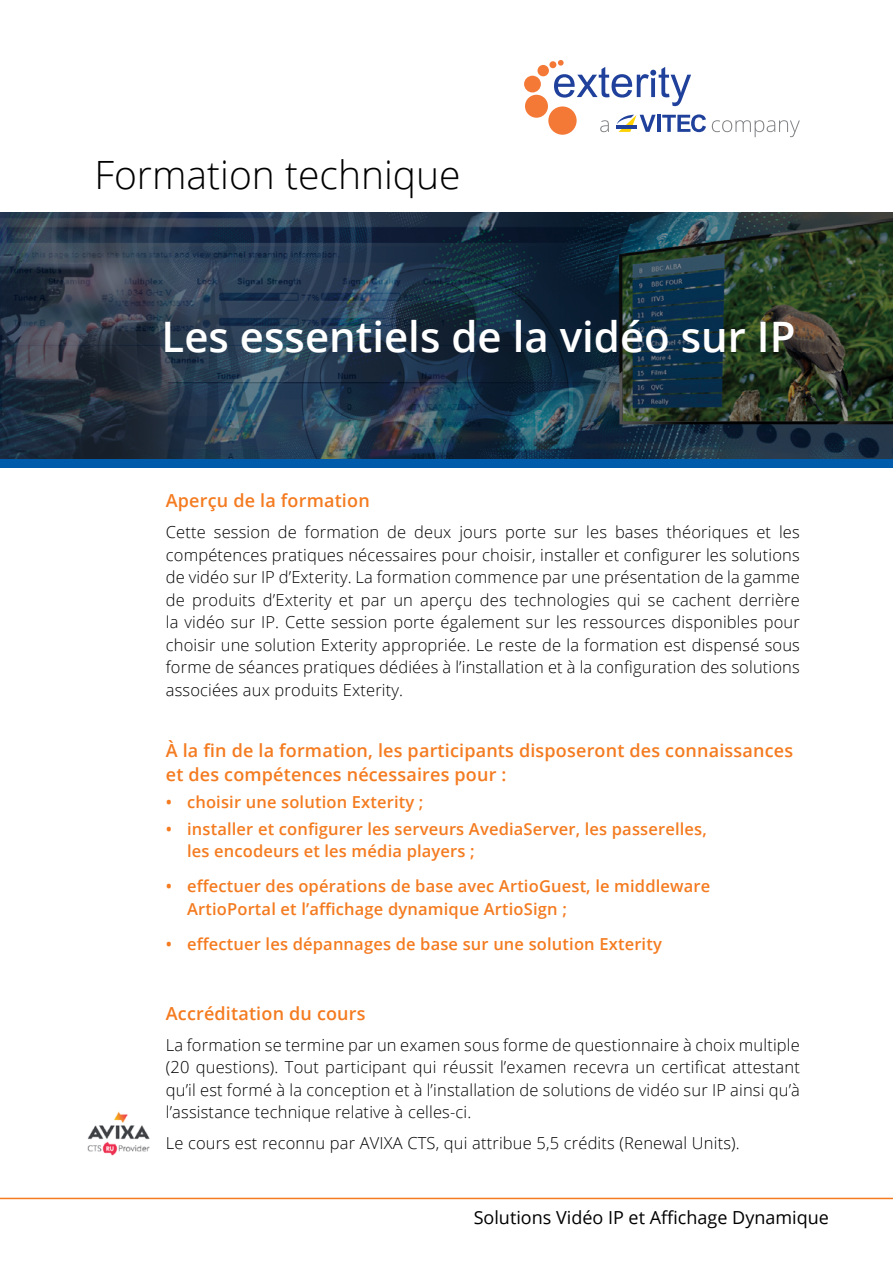
<style>
.page{position:relative;width:893px;height:1263px;background:#fff}
.page>*{position:absolute;margin:0;border:0;box-sizing:border-box;transform-origin:0 0}
.t1{font:600 42px "Open Sans";color:#fff}
.t2{font:300 39px "Open Sans";color:#000}
.t3{font:600 18px/24px "Open Sans";letter-spacing:.01em;color:#f47b20}
.t4{font:18px "Open Sans";color:#000}
.t5{font:300 16.5px/22.5px "Open Sans";letter-spacing:.01em;color:#000;text-align:justify}
.t6{font:600 16.5px/22.5px "Open Sans";letter-spacing:.01em;color:#f47b20}
</style>
<div class="page">
<img style="left:87px;top:1111px;width:63px;height:45px">
<img style="left:0;top:213px;width:893px;height:246px">
<div style="left:0;top:459px;width:893px;height:9px;background:#005cab"></div>
<hr style="left:0;top:1198px;width:893px;height:1px;background:#f47b20">
<svg style="left:712px;top:120px;width:88px;height:17px"></svg>
<svg style="left:600px;top:120px;width:9px;height:12px"></svg>
<div style="left:549px;top:61px;width:7px;height:7px;background:#f47937;border-radius:50%"></div>
<div style="left:537px;top:65px;width:12px;height:11px;background:#f47937;border-radius:50%"></div>
<div style="left:524px;top:76px;width:17px;height:16px;background:#f47937;border-radius:50%"></div>
<div style="left:525px;top:95px;width:23px;height:23px;background:#f47937;border-radius:50%"></div>
<div style="left:548px;top:106px;width:29px;height:29px;background:#f47937;border-radius:50%"></div>
<svg style="left:554px;top:60px;width:137px;height:46px"></svg>
<svg style="left:662px;top:114px;width:44px;height:18px"></svg>
<hr style="left:657px;top:115px;width:4px;height:17px;background:#20419b">
<svg style="left:617px;top:115px;width:39px;height:17px"></svg>
<h2 class="t2" style="left:94px;top:148px;width:368px">Formation technique</h2>
<h1 class="t1" style="left:162px;top:308px;width:635px">Les essentiels de la vidéo sur IP</h1>
<p class="t3" style="left:166px;top:488px;width:205px">Aperçu de la formation</p>
<p class="t5" style="left:166px;top:520px;width:636px">Cette session de formation de deux jours porte sur les bases théoriques et les compétences pratiques nécessaires pour choisir, installer et configurer les solutions de vidéo sur IP d’Exterity. La formation commence par une présentation de la gamme de produits d’Exterity et par un aperçu des technologies qui se cachent derrière la vidéo sur IP. Cette session porte également sur les ressources disponibles pour choisir une solution Exterity appropriée. Le reste de la formation est dispensé sous forme de séances pratiques dédiées à l’installation et à la configuration des solutions associées aux produits Exterity.</p>
<p class="t3" style="left:166px;top:738px;width:629px">À la fin de la formation, les participants disposeront des connaissances et des compétences nécessaires pour :</p>
<p class="t6" style="left:166px;top:790px;width:259px">• choisir une solution Exterity ;</p>
<p class="t6" style="left:187px;top:817px;width:521px;text-indent:-21px">• installer et configurer les serveurs AvediaServer, les passerelles, les encodeurs et les média players ;</p>
<p class="t6" style="left:187px;top:875px;width:525px;text-indent:-21px">• effectuer des opérations de base avec ArtioGuest, le middleware<br>ArtioPortal et l’affichage dynamique ArtioSign ;</p>
<p class="t6" style="left:166px;top:933px;width:497px">• effectuer les dépannages de base sur une solution Exterity</p>
<p class="t3" style="left:166px;top:1000px;width:201px">Accréditation du cours</p>
<p class="t5" style="left:166px;top:1033px;width:636px">La formation se termine par un examen sous forme de questionnaire à choix multiple (20 questions). Tout participant qui réussit l’examen recevra un certificat attestant qu’il est formé à la conception et à l’installation de solutions de vidéo sur IP ainsi qu’à l’assistance technique relative à celles-ci.</p>
<p class="t5" style="left:166px;top:1131px;width:575px">Le cours est reconnu par AVIXA CTS, qui attribue 5,5 crédits (Renewal Units).</p>
<p class="t4" style="left:474px;top:1205px;width:357px">Solutions Vidéo IP et Affichage Dynamique</p>
</div>
